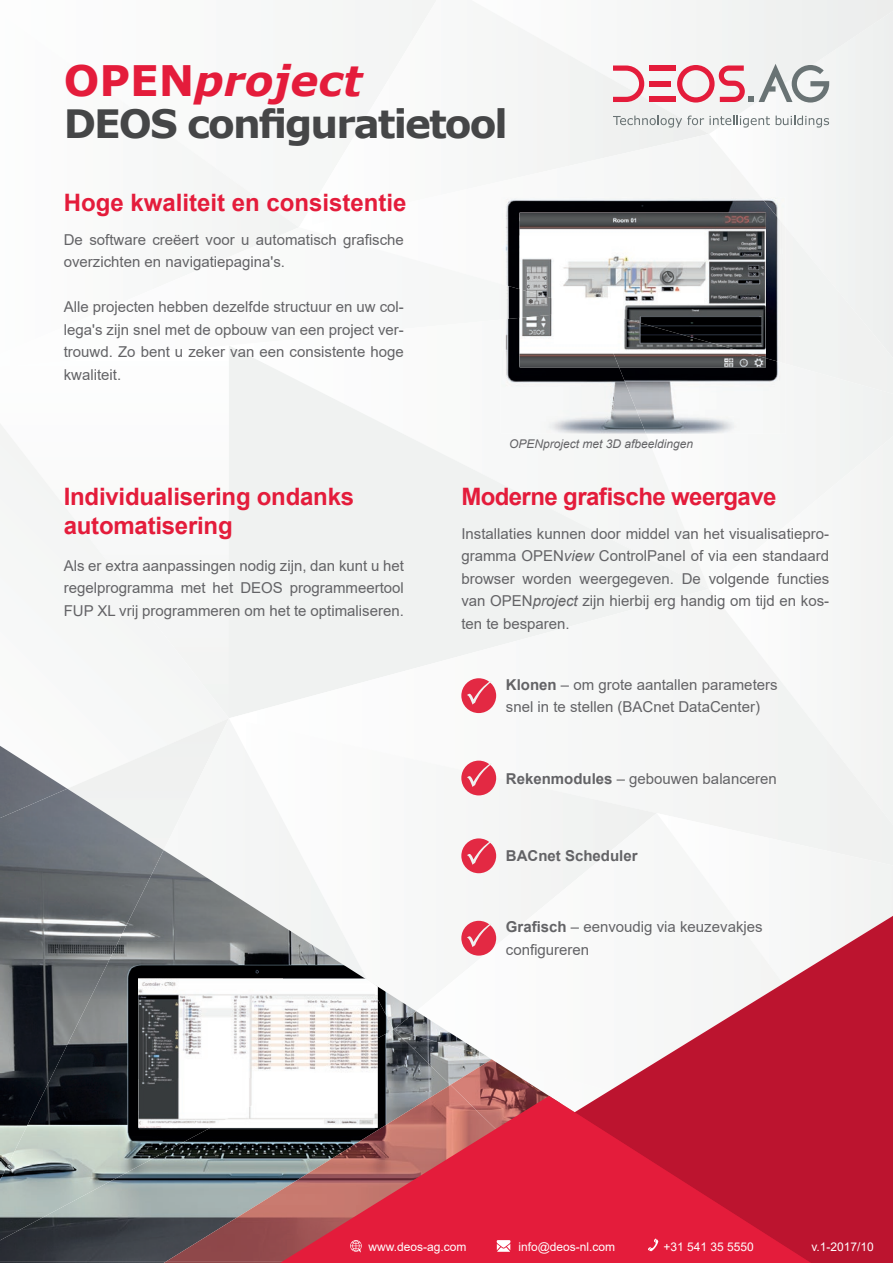
<style>
.page{position:relative;width:893px;height:1263px;background:#fff}
.page>*{position:absolute;margin:0;border:0;box-sizing:border-box;transform-origin:0 0}
.t1{font:italic 700 42px "Verdana";color:#e41c3b}
.t2{font:700 39px "Verdana";letter-spacing:-.05em;color:#454647}
.t3{font:700 24px/28.8px "Arial";letter-spacing:-.01em;color:#e41c3b}
.t4{font:15px/22.5px "Arial";color:#636366}
.t5{font:700 15px "Arial";color:#636366}
.t6{font:12px "Arial";color:#fff}
.t7{font:italic 12px "Arial";color:#636366}
.s1{font-style:normal}
.s2{font-style:italic}
.s3{font-weight:700}
</style>
<div class="page">
<div style="left:709px;top:0;width:184px;height:134px;background:#f0f1f0"></div>
<div style="left:355px;top:0;width:354px;height:134px;background:#f5f7f6"></div>
<div style="left:518px;top:134px;width:375px;height:230px;background:#f3f4f3"></div>
<div style="left:212px;top:166px;width:86px;height:61px;background:#f4f5f5"></div>
<div style="left:790px;top:364px;width:103px;height:72px;background:#f1f4f2"></div>
<div style="left:212px;top:227px;width:86px;height:37px;background:#f4f5f5"></div>
<div style="left:794px;top:436px;width:99px;height:153px;background:#f4f5f4"></div>
<svg style="left:229px;top:346px;width:479px;height:243px"></svg>
<div style="left:229px;top:589px;width:664px;height:224px;background:#f4f4f3"></div>
<div style="left:0;top:424px;width:229px;height:294px;background:#f6f7f7"></div>
<div style="left:783px;top:813px;width:110px;height:103px;background:#f3f3f3"></div>
<svg style="left:368px;top:718px;width:289px;height:95px"></svg>
<div style="left:461px;top:813px;width:322px;height:140px;background:#f6f7f6"></div>
<div style="left:67px;top:747px;width:97px;height:42px;background:#f2f3f2"></div>
<svg style="left:164px;top:718px;width:204px;height:132px"></svg>
<img style="left:0;top:1262px;width:280px;height:1px">
<img style="left:0;top:746px;width:67px;height:43px">
<img style="left:394px;top:997px;width:22px;height:14px">
<img style="left:394px;top:1011px;width:50px;height:18px">
<img style="left:0;top:789px;width:164px;height:61px">
<img style="left:0;top:850px;width:394px;height:179px">
<img style="left:450px;top:1033px;width:37px;height:26px">
<img style="left:0;top:1029px;width:450px;height:233px">
<svg style="left:539px;top:916px;width:354px;height:347px;fill:#f3f4f3"></svg>
<img style="left:165px;top:1085px;width:322px;height:177px">
<svg style="left:280px;top:1096px;width:207px;height:167px;background:#ba4550"></svg>
<svg style="left:613px;top:66px;width:31px;height:36px"></svg>
<div style="left:649px;top:66px;width:26px;height:5px;background:#e41c3b"></div>
<div style="left:649px;top:81px;width:22px;height:5px;background:#e41c3b"></div>
<div style="left:649px;top:97px;width:26px;height:5px;background:#e41c3b"></div>
<svg style="left:677px;top:64px;width:152px;height:39px"></svg>
<svg style="left:613px;top:115px;width:157px;height:13px"></svg>
<svg style="left:776px;top:116px;width:53px;height:12px"></svg>
<img style="left:501px;top:364px;width:118px;height:70px">
<img style="left:501px;top:197px;width:285px;height:167px">
<img style="left:619px;top:358px;width:167px;height:76px">
<img style="left:501px;top:284px;width:19px;height:36px">
<div style="left:461px;top:678px;width:35px;height:35px;background:#e32943;border-radius:50%"></div>
<svg style="left:467px;top:681px;width:25px;height:23px"></svg>
<div style="left:461px;top:838px;width:35px;height:35px;background:#e32943;border-radius:50%"></div>
<svg style="left:467px;top:841px;width:25px;height:24px"></svg>
<div style="left:461px;top:761px;width:35px;height:34px;background:#e32943;border-radius:50%"></div>
<svg style="left:467px;top:763px;width:25px;height:24px"></svg>
<div style="left:461px;top:921px;width:35px;height:35px;background:#e32943;border-radius:50%"></div>
<svg style="left:467px;top:923px;width:25px;height:24px"></svg>
<img style="left:520px;top:318px;width:76px;height:49px">
<img style="left:520px;top:213px;width:246px;height:97px">
<img style="left:593px;top:310px;width:173px;height:48px">
<img style="left:596px;top:311px;width:170px;height:56px">
<img style="left:520px;top:289px;width:76px;height:29px">
<img style="left:138px;top:979px;width:240px;height:99px">
<img style="left:138px;top:1078px;width:72px;height:50px">
<img style="left:210px;top:1038px;width:168px;height:90px">
<svg style="left:487px;top:1056px;width:324px;height:207px;background:#d12b45"></svg>
<svg style="left:350px;top:1240px;width:12px;height:12px"></svg>
<h1 class="t1" style="left:64px;top:51px;width:300px"><span class="s1">OPEN</span>project</h1>
<h2 class="t2" style="left:64px;top:96px;width:446px">DEOS configuratietool</h2>
<h3 class="t3" style="left:64px;top:188px;width:344px">Hoge kwaliteit en consistentie</h3>
<p class="t4" style="left:64px;top:228px;width:342px">De software creëert voor u automatisch grafische overzichten en navigatiepagina's.</p>
<p class="t4" style="left:64px;top:296px;width:342px;text-align:justify">Alle projecten hebben dezelfde structuur en uw col&shy;lega's zijn snel met de opbouw van een project ver&shy;trouwd. Zo bent u zeker van een consistente hoge kwaliteit.</p>
<p class="t7" style="left:509px;top:436px;width:186px">OPENproject met 3D afbeeldingen</p>
<h3 class="t3" style="left:64px;top:482px;width:292px">Individualisering ondanks automatisering</h3>
<h3 class="t3" style="left:461px;top:482px;width:317px">Moderne grafische weergave</h3>
<p class="t4" style="left:64px;top:554px;width:342px;text-align:justify">Als er extra aanpassingen nodig zijn, dan kunt u het regelprogramma met het DEOS programmeertool FUP XL vrij programmeren om het te optimaliseren.</p>
<p class="t4" style="left:461px;top:522px;width:369px;text-align:justify">Installaties kunnen door middel van het visualisatiepro&shy;gramma OPEN<span class="s2">view</span> ControlPanel of via een standaard browser worden weergegeven. De volgende functies van OPEN<span class="s2">project</span> zijn hierbij erg handig om tijd en kos&shy;ten te besparen.</p>
<p class="t4" style="left:506px;top:673px;width:273px"><span class="s3">Klonen</span> – om grote aantallen parameters snel in te stellen (BACnet DataCenter)</p>
<p class="t4" style="left:506px;top:767px;width:272px"><span class="s3">Rekenmodules</span> – gebouwen balanceren</p>
<p class="t5" style="left:506px;top:845px;width:133px">BACnet Scheduler</p>
<p class="t4" style="left:506px;top:916px;width:258px"><span class="s3">Grafisch</span> – eenvoudig via keuzevakjes configureren</p>
<p class="t6" style="left:368px;top:1238px;width:100px">www.deos-ag.com</p>
<p class="t6" style="left:518px;top:1238px;width:98px">info@deos-nl.com</p>
<p class="t6" style="left:663px;top:1238px;width:92px">+31 541 35 5550</p>
<p class="t6" style="left:811px;top:1238px;width:64px">v.1-2017/10</p>
</div>
